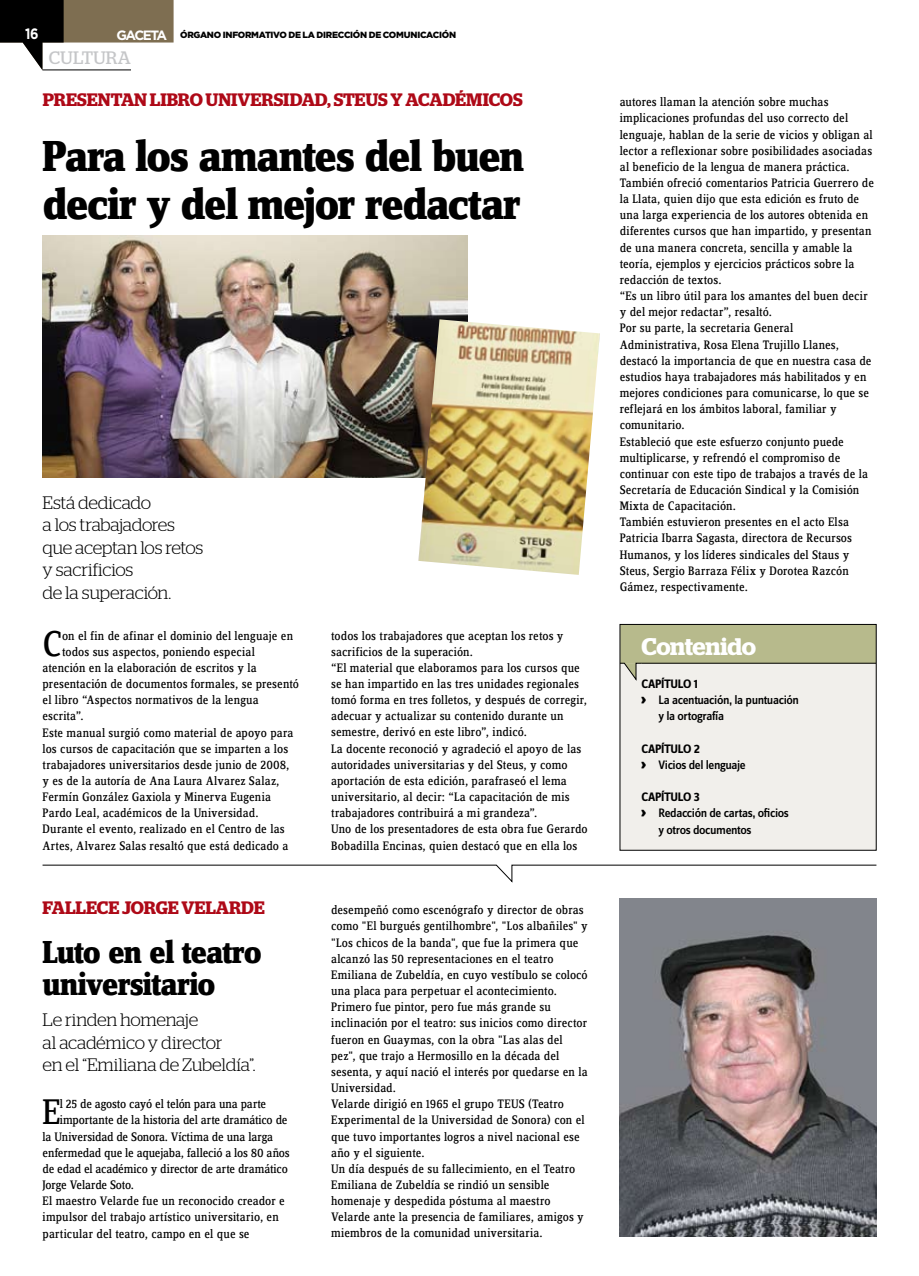
<style>
.page{position:relative;width:919px;height:1276px;background:#fff}
.page>*{position:absolute;margin:0;border:0;box-sizing:border-box;transform-origin:0 0}
.t1{font:800 45px/48.4px "Zine Serif Dis";letter-spacing:-.035em;color:#000}
.t2{font:36.9px "Zine Serif Dis";color:#000}
.t3{font:800 33px/32.2px "Zine Serif Dis";letter-spacing:-.03em;color:#000}
.t4{font:600 24px "Stag";color:#fff}
.t5{font:300 18px/22.5px "Stag";letter-spacing:-.02em;color:#000}
.t6{font:600 18px "Stag";letter-spacing:-.005em;color:#ae0917}
.t7{font:18px "Stag";color:#c5c6c8}
.t8{font:700 15px "Gotham";color:#fff;scale:.85 1}
.t9{font:12.75px/16.2px "Zine Serif Dis";letter-spacing:.005em;color:#000}
.t10{font:500 12.75px/16.2px "Zine Sans Dis";letter-spacing:-.03em;color:#000;text-align:center}
.t11{font:12.75px "Zine Serif Dis";letter-spacing:-.015em;color:#000}
.t12{font:12.75px "Zine Serif Dis";letter-spacing:-.02em;color:#000}
.t13{font:700 12.75px "Zine Sans Dis";color:#000}
.t14{font:900 9px "Gotham";letter-spacing:-.03em;color:#000}
.s1{font-weight:700;font-size:13.5px;color:#fff}
.s2{font-family:"Stag";font-weight:900;font-size:15px}
.s3{font-weight:700}
</style>
<div class="page">
<hr style="left:42px;top:70px;width:89px;height:1px;background:#000">
<svg style="left:42px;top:864px;width:834px;height:18px"></svg>
<img style="left:43px;top:235px;width:424px;height:243px">
<div style="left:620px;top:624px;width:256px;height:226px;background:#f1efeb"></div>
<div style="left:620px;top:624px;width:255px;height:39px;background:#b7ba8c"></div>
<hr style="left:641px;top:663px;width:234px;height:1px;background:#000">
<svg style="left:619px;top:663px;width:23px;height:18px"></svg>
<img style="left:418px;top:319px;width:182px;height:256px">
<img style="left:619px;top:898px;width:257px;height:338px">
<svg style="left:0;top:0;width:173px;height:70px"></svg>
<p class="t8" style="left:25px;top:25px;width:17px">16</p>
<p class="t14" style="left:117px;top:29px;width:341px"><span class="s1">GACETA</span> ÓRGANO INFORMATIVO DE LA DIRECCIÓN DE COMUNICACIÓN</p>
<h3 class="t7" style="left:49px;top:47px;width:83px">CULTURA</h3>
<h3 class="t6" style="left:43px;top:89px;width:481px">PRESENTAN LIBRO UNIVERSIDAD, STEUS Y ACADÉMICOS</h3>
<h1 class="t1" style="left:43px;top:134px;width:483px">Para los amantes del buen decir y del mejor redactar</h1>
<h3 class="t5" style="left:43px;top:491px;width:162px">Está dedicado<br>a los trabajadores que aceptan los retos y sacrificios<br>de la superación.</h3>
<h2 class="t2" style="left:43px;top:626px;width:21px">C</h2>
<p class="t9" style="left:62px;top:628px;width:233px">on el fin de afinar el dominio del lenguaje en</p>
<p class="t9" style="left:62px;top:644px;width:194px">todos sus aspectos, poniendo especial</p>
<p class="t9" style="left:43px;top:660px;width:216px">atención en la elaboración de escritos y la</p>
<p class="t9" style="left:43px;top:676px;width:258px">presentación de documentos formales, se presentó</p>
<p class="t9" style="left:43px;top:692px;width:218px">el libro “Aspectos normativos de la lengua</p>
<p class="t9" style="left:43px;top:708px;width:43px">escrita”.</p>
<p class="t9" style="left:43px;top:725px;width:252px">Este manual surgió como material de apoyo para</p>
<p class="t9" style="left:43px;top:741px;width:247px">los cursos de capacitación que se imparten a los</p>
<p class="t9" style="left:43px;top:757px;width:248px">trabajadores universitarios desde junio de 2008,</p>
<p class="t9" style="left:43px;top:773px;width:238px">y es de la autoría de Ana Laura Alvarez Salaz,</p>
<p class="t9" style="left:43px;top:789px;width:230px">Fermín González Gaxiola y Minerva Eugenia</p>
<p class="t9" style="left:43px;top:805px;width:217px">Pardo Leal, académicos de la Universidad.</p>
<p class="t9" style="left:43px;top:822px;width:244px">Durante el evento, realizado en el Centro de las</p>
<p class="t9" style="left:43px;top:838px;width:247px">Artes, Alvarez Salas resaltó que está dedicado a</p>
<h3 class="t6" style="left:43px;top:897px;width:222px">FALLECE JORGE VELARDE</h3>
<h3 class="t3" style="left:43px;top:937px;width:221px">Luto en el teatro universitario</h3>
<h3 class="t5" style="left:43px;top:1008px;width:215px">Le rinden homenaje<br>al académico y director<br>en el “Emiliana de Zubeldía”.</h3>
<h2 class="t2" style="left:43px;top:1094px;width:20px">E</h2>
<p class="t11" style="left:60px;top:1098px;width:208px">l 25 de agosto cayó el telón para una parte</p>
<p class="t9" style="left:60px;top:1112px;width:229px">importante de la historia del arte dramático de</p>
<p class="t9" style="left:43px;top:1129px;width:232px">la Universidad de Sonora. Víctima de una larga</p>
<p class="t12" style="left:43px;top:1146px;width:249px">enfermedad que le aquejaba, falleció a los 80 años</p>
<p class="t11" style="left:43px;top:1162px;width:247px">de edad el académico y director de arte dramático</p>
<p class="t12" style="left:43px;top:1178px;width:93px">Jorge Velarde Soto.</p>
<p class="t9" style="left:43px;top:1193px;width:244px">El maestro Velarde fue un reconocido creador e</p>
<p class="t9" style="left:43px;top:1209px;width:238px">impulsor del trabajo artístico universitario, en</p>
<p class="t9" style="left:43px;top:1225px;width:208px">particular del teatro, campo en el que se</p>
<p class="t9" style="left:331px;top:628px;width:258px">todos los trabajadores que aceptan los retos y sacrificios de la superación.<br>“El material que elaboramos para los cursos que se han impartido en las tres unidades regionales tomó forma en tres folletos, y después de corregir, adecuar y actualizar su contenido durante un semestre, derivó en este libro”, indicó.<br>La docente reconoció y agradeció el apoyo de las autoridades universitarias y del Steus, y como aportación de esta edición, parafraseó el lema universitario, al decir: “La capacitación de mis trabajadores contribuirá a mi grandeza”.<br>Uno de los presentadores de esta obra fue Gerardo Bobadilla Encinas, quien destacó que en ella los</p>
<p class="t9" style="left:331px;top:902px;width:258px">desempeñó como escenógrafo y director de obras como "El burgués gentilhombre", "Los albañiles" y "Los chicos de la banda", que fue la primera que alcanzó las 50 representaciones en el teatro Emiliana de Zubeldía, en cuyo vestíbulo se colocó una placa para perpetuar el acontecimiento.<br>Primero fue pintor, pero fue más grande su inclinación por el teatro: sus inicios como director fueron en Guaymas, con la obra "Las alas del pez", que trajo a Hermosillo en la década del sesenta, y aquí nació el interés por quedarse en la Universidad.<br>Velarde dirigió en 1965 el grupo TEUS (Teatro Experimental de la Universidad de Sonora) con el que tuvo importantes logros a nivel nacional ese año y el siguiente.<br>Un día después de su fallecimiento, en el Teatro Emiliana de Zubeldía se rindió un sensible homenaje y despedida póstuma al maestro Velarde ante la presencia de familiares, amigos y miembros de la comunidad universitaria.</p>
<p class="t9" style="left:619px;top:94px;width:256px">autores llaman la atención sobre muchas implicaciones profundas del uso correcto del lenguaje, hablan de la serie de vicios y obligan al lector a reflexionar sobre posibilidades asociadas al beneficio de la lengua de manera práctica.<br>También ofreció comentarios Patricia Guerrero de la Llata, quien dijo que esta edición es fruto de una larga experiencia de los autores obtenida en diferentes cursos que han impartido, y presentan de una manera concreta, sencilla y amable la teoría, ejemplos y ejercicios prácticos sobre la redacción de textos.<br>“Es un libro útil para los amantes del buen decir y del mejor redactar”, resaltó.<br>Por su parte, la secretaria General Administrativa, Rosa Elena Trujillo Llanes, destacó la importancia de que en nuestra casa de estudios haya trabajadores más habilitados y en mejores condiciones para comunicarse, lo que se reflejará en los ámbitos laboral, familiar y comunitario.<br>Estableció que este esfuerzo conjunto puede multiplicarse, y refrendó el compromiso de continuar con este tipo de trabajos a través de la Secretaría de Educación Sindical y la Comisión Mixta de Capacitación.<br>También estuvieron presentes en el acto Elsa Patricia Ibarra Sagasta, directora de Recursos Humanos, y los líderes sindicales del Staus y Steus, Sergio Barraza Félix y Dorotea Razcón Gámez, respectivamente.</p>
<h3 class="t4" style="left:641px;top:632px;width:116px">CONTENIDO</h3>
<p class="t13" style="left:641px;top:677px;width:31px">CAP ÍTULO</p>
<p class="t13" style="left:693px;top:677px;width:6px">1</p>
<p class="t10" style="left:641px;top:692px;width:159px"><span class="s2">›</span> La acentuación, la puntuación</p>
<p class="t10" style="left:658px;top:708px;width:67px">y la ortografía</p>
<p class="t13" style="left:641px;top:742px;width:31px">CAP ÍTULO</p>
<p class="t10" style="left:641px;top:741px;width:106px"><span class="s3">2<br></span><span class="s2">›</span> Vicios del lenguaje</p>
<p class="t13" style="left:641px;top:790px;width:31px">CAP ÍTULO</p>
<p class="t13" style="left:693px;top:790px;width:7px">3</p>
<p class="t10" style="left:641px;top:805px;width:149px"><span class="s2">›</span> Redacción de cartas, oficios</p>
<p class="t10" style="left:658px;top:821px;width:94px">y otros documentos</p>
</div>
